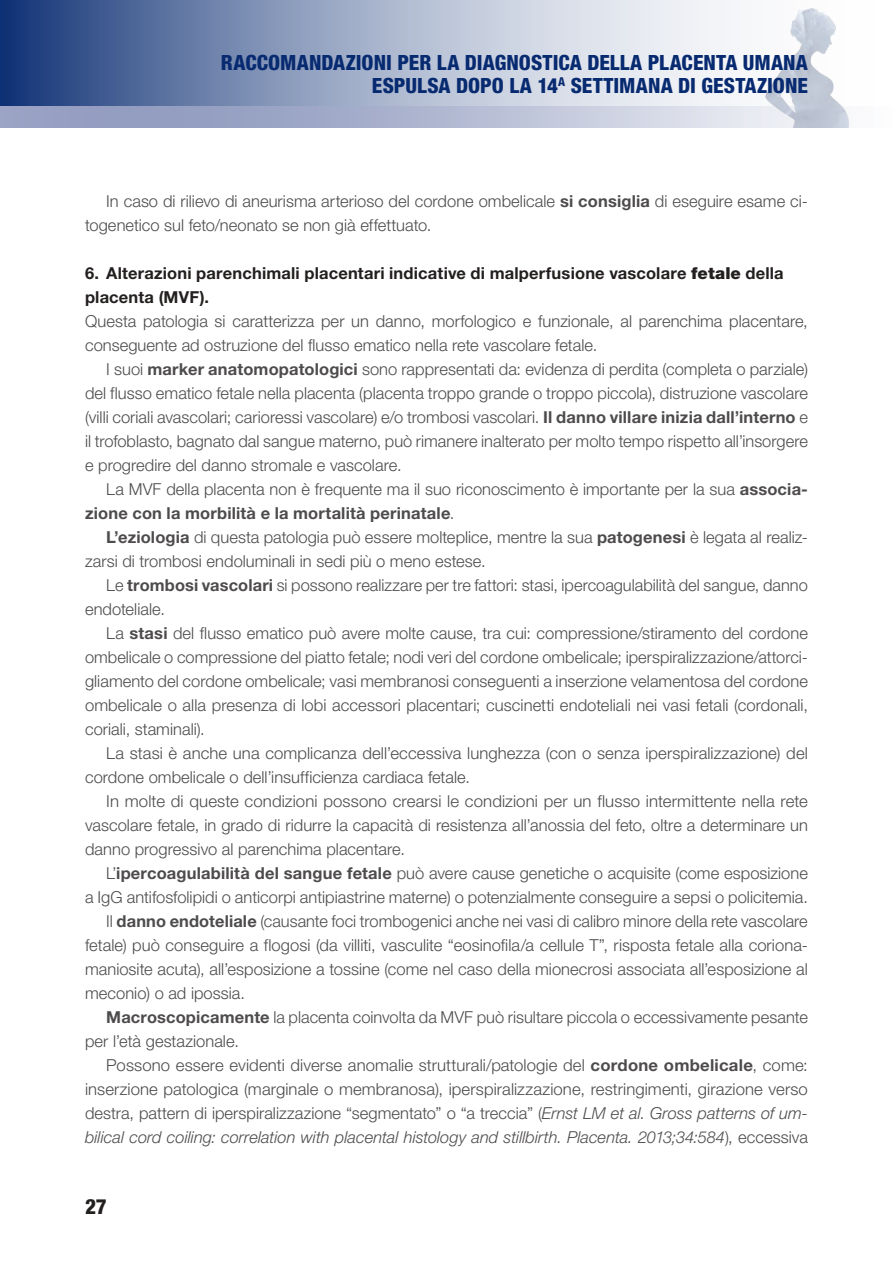
<style>
.page{position:relative;width:893px;height:1263px;background:#fff}
.page>*{position:absolute;margin:0;border:0;box-sizing:border-box;transform-origin:0 0}
.t1{font:800 condensed 21px/22.5px "Helvetica Neue LT Std";color:#072a70;text-align:right}
.t2{font:800 condensed 21px "Helvetica Neue LT Std";color:#241f1f}
.t3{font:300 16.5px/24px "Helvetica Neue LT Std";letter-spacing:.005em;color:#4e4b4c}
.t4{font:italic 300 16.5px "Helvetica Neue LT Std";color:#4e4b4c}
.t5{font:700 16.5px/24px "Helvetica Neue LT Std";letter-spacing:.01em;color:#241f1f}
.s1{font-weight:700}
.s2{font-weight:900}
.s3{font-style:italic}
.s4{font-style:normal}
</style>
<div class="page">
<svg style="left:0;top:0;width:733px;height:106px;background:#99a7c4"></svg>
<svg style="left:0;top:106px;width:758px;height:22px;background:#b0b7d1"></svg>
<img style="left:758px;top:8px;width:91px;height:120px">
<p class="t1" style="left:221px;top:51px;width:588px">RACCOMANDAZIONI PER LA DIAGNOSTICA DELLA PLACENTA UMANA<br>ESPULSA DOPO LA 14<sup>A</sup> SETTIMANA DI GESTAZIONE</p>
<p class="t3" style="left:85px;top:189px;width:724px;text-indent:21px">In caso di rilievo di aneurisma arterioso del cordone ombelicale <span class="s1">si consiglia</span> di eseguire esame ci&shy;togenetico sul feto/neonato se non già effettuato.</p>
<p class="t5" style="left:85px;top:261px;width:700px">6. Alterazioni parenchimali placentari indicative di malperfusione vascolare <span class="s2">fetale</span> della placenta (MVF).</p>
<p class="t3" style="left:85px;top:309px;width:724px">Questa patologia si caratterizza per un danno, morfologico e funzionale, al parenchima placentare, conseguente ad ostruzione del flusso ematico nella rete vascolare fetale.</p>
<p class="t3" style="left:85px;top:357px;width:724px;text-align:justify;text-indent:21px">I suoi <span class="s1">marker anatomopatologici</span> sono rappresentati da: evidenza di perdita (completa o parziale) del flusso ematico fetale nella placenta (placenta troppo grande o troppo piccola), distruzione vascolare (villi coriali avascolari; carioressi vascolare) e/o trombosi vascolari. <span class="s1">Il danno villare inizia dall’interno</span> e il trofoblasto, bagnato dal sangue materno, può rimanere inalterato per molto tempo rispetto all’insorgere e progredire del danno stromale e vascolare.</p>
<p class="t3" style="left:85px;top:477px;width:724px;text-indent:21px">La MVF della placenta non è frequente ma il suo riconoscimento è importante per la sua <span class="s1">associa&shy;zione con la morbilità e la mortalità perinatale</span>.</p>
<p class="t3" style="left:85px;top:525px;width:724px;text-indent:21px"><span class="s1">L’eziologia</span> di questa patologia può essere molteplice, mentre la sua <span class="s1">patogenesi</span> è legata al realiz&shy;zarsi di trombosi endoluminali in sedi più o meno estese.</p>
<p class="t3" style="left:85px;top:573px;width:724px;text-indent:21px">Le <span class="s1">trombosi vascolari</span> si possono realizzare per tre fattori: stasi, ipercoagulabilità del sangue, danno endoteliale.</p>
<p class="t3" style="left:85px;top:621px;width:724px;text-align:justify;text-indent:21px">La <span class="s1">stasi</span> del flusso ematico può avere molte cause, tra cui: compressione/stiramento del cordone ombelicale o compressione del piatto fetale; nodi veri del cordone ombelicale; iperspiralizzazione/attorci&shy;gliamento del cordone ombelicale; vasi membranosi conseguenti a inserzione velamentosa del cordone ombelicale o alla presenza di lobi accessori placentari; cuscinetti endoteliali nei vasi fetali (cordonali, coriali, staminali).</p>
<p class="t3" style="left:85px;top:741px;width:724px;text-indent:21px">La stasi è anche una complicanza dell’eccessiva lunghezza (con o senza iperspiralizzazione) del cordone ombelicale o dell’insufficienza cardiaca fetale.</p>
<p class="t3" style="left:85px;top:789px;width:724px;text-align:justify;text-indent:21px">In molte di queste condizioni possono crearsi le condizioni per un flusso intermittente nella rete vascolare fetale, in grado di ridurre la capacità di resistenza all’anossia del feto, oltre a determinare un danno progressivo al parenchima placentare.</p>
<p class="t3" style="left:106px;top:861px;width:703px">L’<span class="s1">ipercoagulabilità del sangue fetale</span> può avere cause genetiche o acquisite (come esposizione</p>
<p class="t3" style="left:85px;top:885px;width:724px">a IgG antifosfolipidi o anticorpi antipiastrine materne) o potenzialmente conseguire a sepsi o policitemia.</p>
<p class="t3" style="left:106px;top:909px;width:703px">Il <span class="s1">danno endoteliale</span> (causante foci trombogenici anche nei vasi di calibro minore della rete vascolare</p>
<p class="t3" style="left:85px;top:933px;width:724px">fetale) può conseguire a flogosi (da villiti, vasculite “eosinofila/a cellule T”, risposta fetale alla coriona-</p>
<p class="t3" style="left:85px;top:957px;width:724px">maniosite acuta), all’esposizione a tossine (come nel caso della mionecrosi associata all’esposizione al</p>
<p class="t3" style="left:85px;top:981px;width:161px">meconio) o ad ipossia.</p>
<p class="t3" style="left:106px;top:1005px;width:703px"><span class="s1">Macroscopicamente</span> la placenta coinvolta da MVF può risultare piccola o eccessivamente pesante</p>
<p class="t3" style="left:85px;top:1029px;width:155px">per l’età gestazionale.</p>
<p class="t3" style="left:106px;top:1053px;width:703px">Possono essere evidenti diverse anomalie strutturali/patologie del <span class="s1">cordone ombelicale</span>, come:</p>
<p class="t3" style="left:85px;top:1077px;width:724px">inserzione patologica (marginale o membranosa), iperspiralizzazione, restringimenti, girazione verso</p>
<p class="t3" style="left:85px;top:1101px;width:724px">destra, pattern di iperspiralizzazione “segmentato” o “a treccia” (<span class="s3">Ernst LM et al. Gross patterns of um-</span></p>
<p class="t4" style="left:85px;top:1127px;width:724px">bilical cord coiling: correlation with placental histology and stillbirth. Placenta. 2013;34:584<span class="s4">), eccessiva</span></p>
<p class="t2" style="left:85px;top:1194px;width:23px">27</p>
</div>
